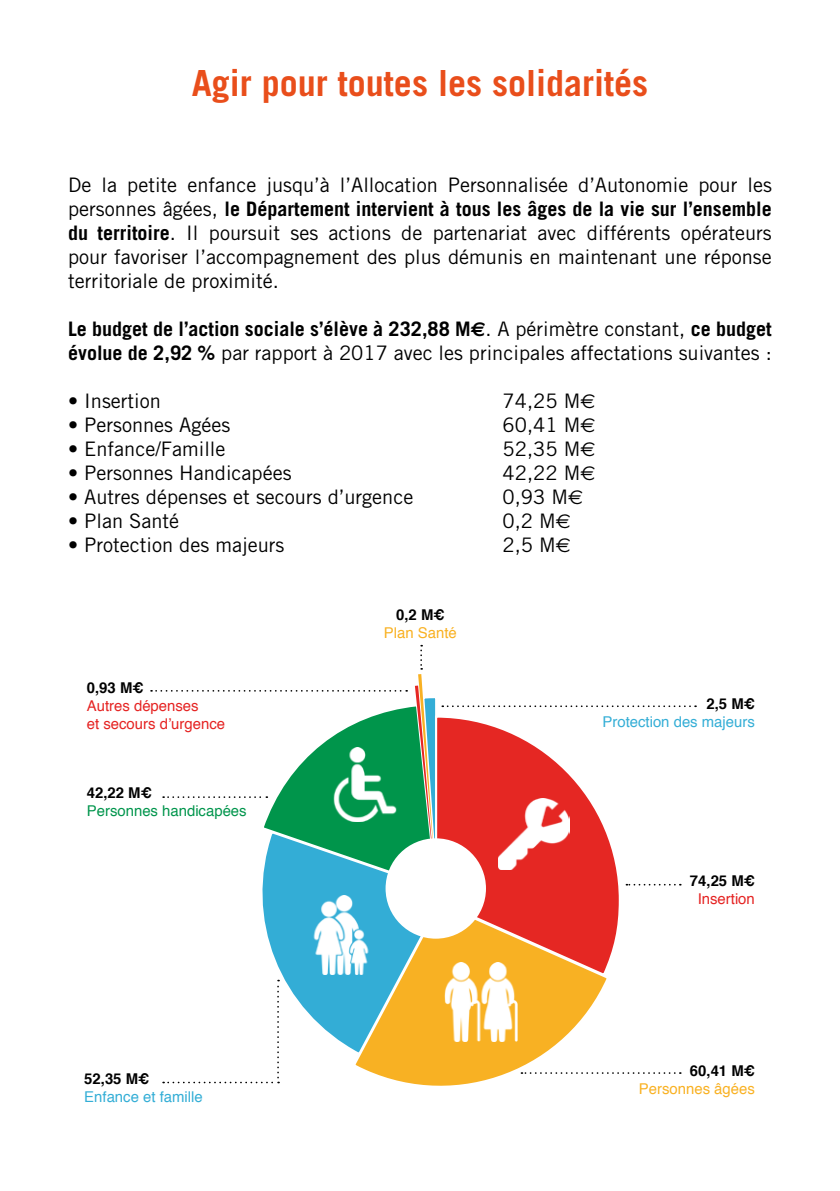
<style>
.page{position:relative;width:840px;height:1191px;background:#fff}
.page>*{position:absolute;margin:0;border:0;box-sizing:border-box;transform-origin:0 0}
.t1{font:700 36px "Trade Gothic";color:#e94e1b}
.t2{font:20px/24px "Trade Gothic";color:#000;text-align:justify}
.t3{font:700 14.8px "Helvetica";color:#000}
.t4{font:14.8px/17.8px "Helvetica";color:#e52322}
.t5{font:14.8px "Helvetica";color:#34aed6}
.t6{font:14.8px "Helvetica";color:#f9b122}
.t7{font:14.8px "Helvetica";color:#00954c}
.s1{font-weight:700}
.s2{font-family:"Euro Sans";font-weight:700}
.s3{font-family:"Euro Sans"}
</style>
<div class="page">
<svg style="left:262px;top:890px;width:124px;height:158px"></svg>
<svg style="left:351px;top:900px;width:258px;height:186px"></svg>
<svg style="left:433px;top:890px;width:186px;height:87px;background:#ed6533"></svg>
<div style="left:385px;top:838px;width:100px;height:100px;background:#fff;border-radius:50%"></div>
<img style="left:443px;top:963px;width:74px;height:78px">
<img style="left:301px;top:895px;width:79px;height:79px">
<svg style="left:163px;top:979px;width:116px;height:104px"></svg>
<svg style="left:521px;top:1072px;width:159px;height:1px"></svg>
<svg style="left:151px;top:645px;width:544px;height:245px"></svg>
<h1 class="t1" style="left:192px;top:61px;width:458px">Agir pour toutes les solidarités</h1>
<p class="t2" style="left:68px;top:173px;width:705px">De la petite enfance jusqu’à l’Allocation Personnalisée d’Autonomie pour les personnes âgées, <span class="s1">le Département intervient à tous les âges de la vie sur l’ensemble du territoire</span>. Il poursuit ses actions de partenariat avec différents opérateurs pour favoriser l’accompagnement des plus démunis en maintenant une réponse territoriale de proximité.</p>
<p class="t2" style="left:68px;top:317px;width:705px"><span class="s1">Le budget de l’action sociale s’élève à 232,88 M</span><span class="s2">€</span>. A périmètre constant, <span class="s1">ce budget évolue de 2,92 %</span> par rapport à 2017 avec les principales affectations suivantes :</p>
<p class="t2" style="left:68px;top:389px;width:94px">• Insertion</p>
<p class="t2" style="left:502px;top:389px;width:94px">74,25 M<span class="s3">€</span></p>
<p class="t2" style="left:68px;top:413px;width:164px">• Personnes Agées</p>
<p class="t2" style="left:502px;top:413px;width:94px">60,41 M<span class="s3">€</span></p>
<p class="t2" style="left:68px;top:437px;width:159px">• Enfance/Famille</p>
<p class="t2" style="left:502px;top:437px;width:94px">52,35 M<span class="s3">€</span></p>
<p class="t2" style="left:68px;top:461px;width:225px">• Personnes Handicapées</p>
<p class="t2" style="left:502px;top:461px;width:94px">42,22 M<span class="s3">€</span></p>
<p class="t2" style="left:68px;top:485px;width:346px">• Autres dépenses et secours d’urgence</p>
<p class="t2" style="left:502px;top:485px;width:82px">0,93 M<span class="s3">€</span></p>
<p class="t2" style="left:68px;top:509px;width:113px">• Plan Santé</p>
<p class="t2" style="left:502px;top:509px;width:70px">0,2 M<span class="s3">€</span></p>
<p class="t2" style="left:68px;top:533px;width:218px">• Protection des majeurs</p>
<p class="t2" style="left:502px;top:533px;width:70px">2,5 M<span class="s3">€</span></p>
<p class="t3" style="left:87px;top:676px;width:58px">0,93 M€</p>
<p class="t4" style="left:87px;top:697px;width:140px">Autres dépenses<br>et secours d’urgence</p>
<p class="t3" style="left:87px;top:781px;width:66px">42,22 M€</p>
<p class="t7" style="left:87px;top:799px;width:161px">Personnes handicapées</p>
<p class="t3" style="left:84px;top:1067px;width:66px">52,35 M€</p>
<p class="t5" style="left:84px;top:1085px;width:120px">Enfance et famille</p>
<p class="t3" style="left:396px;top:603px;width:50px">0,2 M€</p>
<p class="t6" style="left:383px;top:621px;width:74px">Plan Santé</p>
<p class="t3" style="left:706px;top:692px;width:50px">2,5 M€</p>
<p class="t5" style="left:602px;top:710px;width:154px">Protection des majeurs</p>
<p class="t3" style="left:689px;top:868px;width:66px">74,25 M€</p>
<p class="t4" style="left:697px;top:890px;width:59px">Insertion</p>
<p class="t3" style="left:689px;top:1058px;width:66px">60,41 M€</p>
<p class="t6" style="left:638px;top:1077px;width:117px">Personnes âgées</p>
</div>
